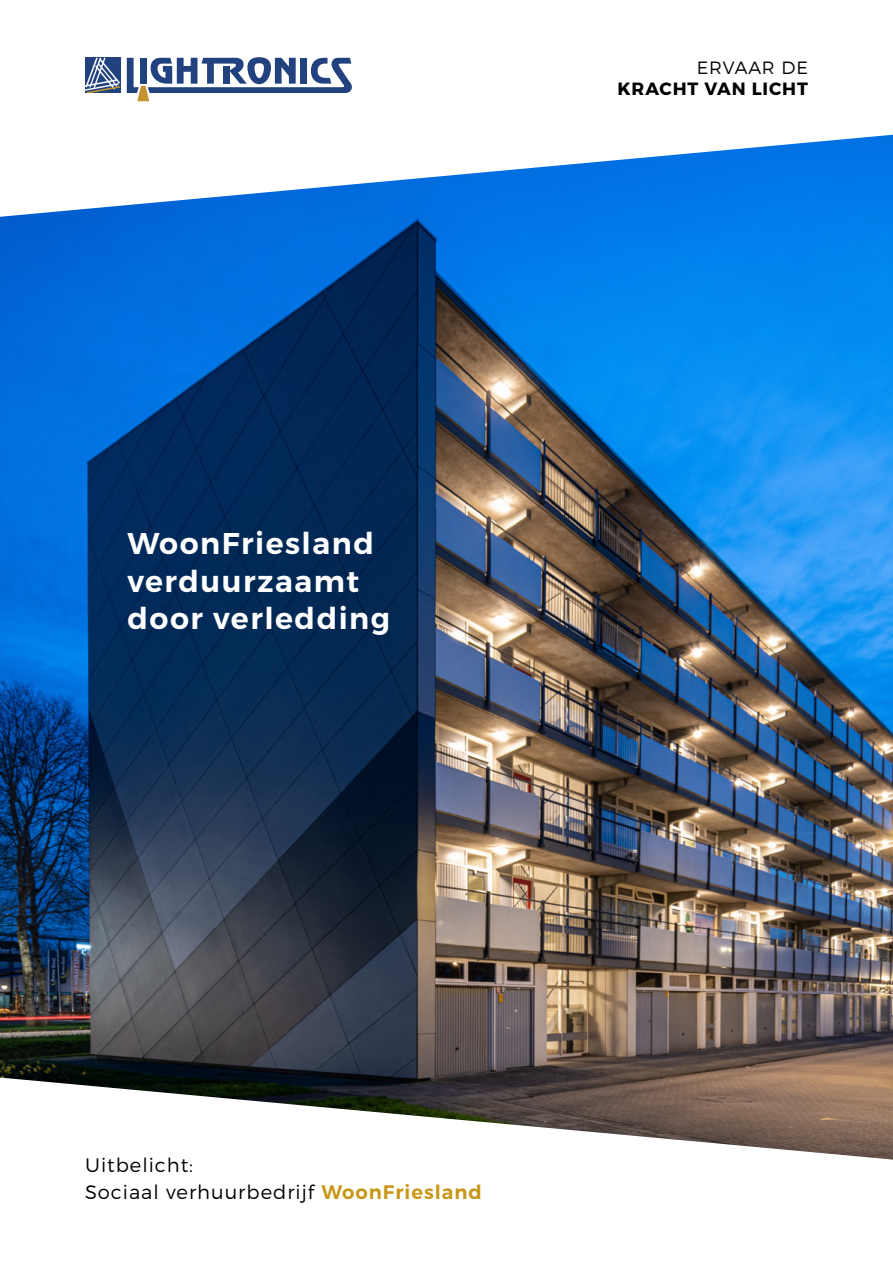
<style>
.page{position:relative;width:893px;height:1263px;background:#fff}
.page>*{position:absolute;margin:0;border:0;box-sizing:border-box;transform-origin:0 0}
.t1{font:30px/37.5px "Trueno S Bd";letter-spacing:.05em;color:#fff}
.t2{font:19.5px/27px "Trueno Lt";letter-spacing:.05em;color:#000}
.t3{font:17.7px "Trueno Bd";letter-spacing:.05em;color:#000}
.t4{font:17.7px "Trueno Lt";letter-spacing:.05em;color:#000}
.s1{font-family:"Trueno S Bd";color:#c99718}
</style>
<div class="page">
<img style="left:0;top:217px;width:893px;height:860px">
<svg style="left:0;top:57px;width:893px;height:160px"></svg>
<svg style="left:85px;top:58px;width:35px;height:35px"></svg>
<svg style="left:127px;top:57px;width:225px;height:44px"></svg>
<svg style="left:0;top:1077px;width:893px;height:83px"></svg>
<h1 class="t1" style="left:128px;top:525px;width:264px">WoonFriesland verduurzaamt door verledding</h1>
<p class="t4" style="left:697px;top:57px;width:113px">ERVAAR DE</p>
<p class="t3" style="left:617px;top:78px;width:192px">KRACHT VAN LICHT</p>
<p class="t2" style="left:85px;top:1151px;width:398px">Uitbelicht:<br>Sociaal verhuurbedrijf <span class="s1">WoonFriesland</span></p>
</div>
